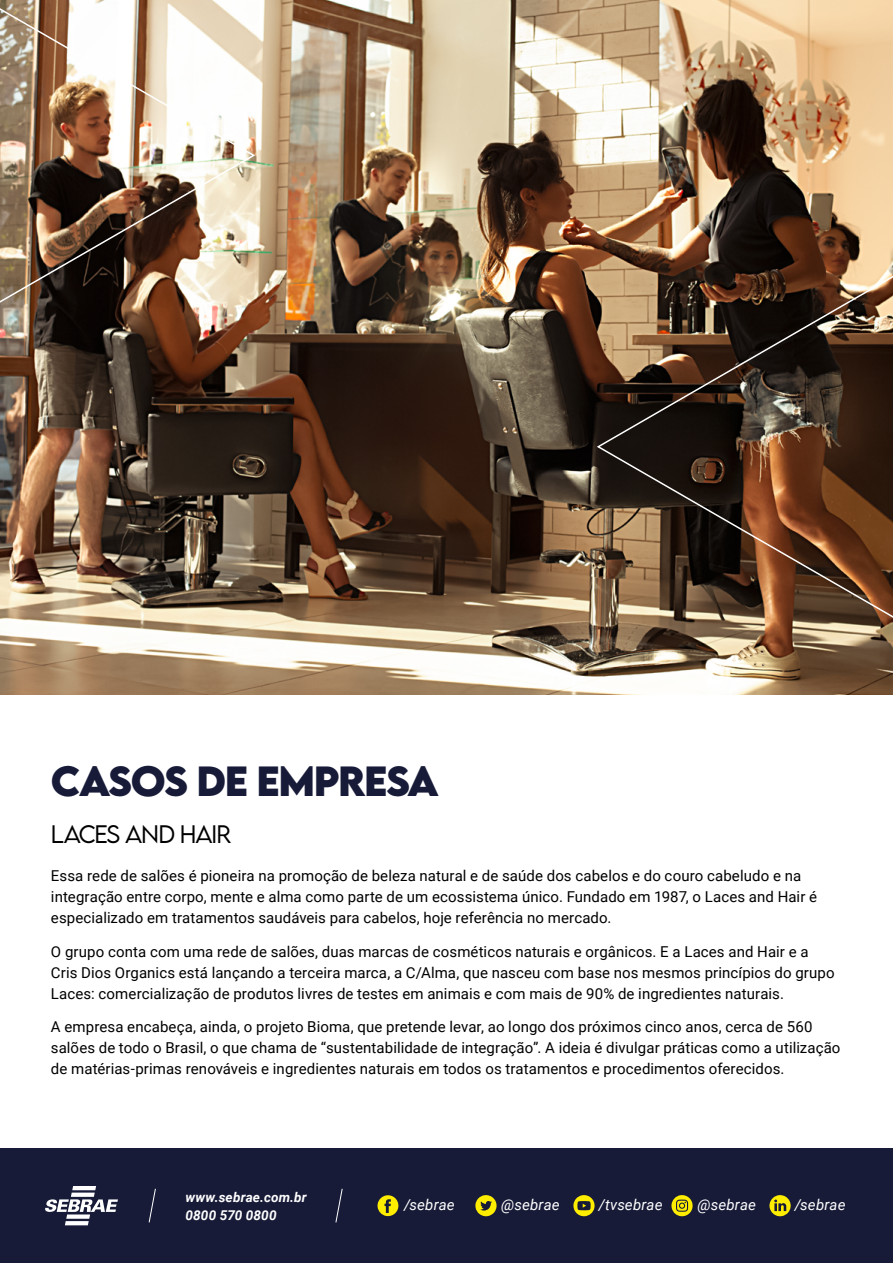
<style>
.page{position:relative;width:893px;height:1263px;background:#fff}
.page>*{position:absolute;margin:0;border:0;box-sizing:border-box;transform-origin:0 0}
.t1{font:700 37.5px "LEMONMILK";letter-spacing:-.04em;color:#171b38}
.t2{font:300 22.5px "LEMONMILK";letter-spacing:-.05em;color:#000}
.t3{font:15px/21px "Roboto";letter-spacing:.005em;color:#000}
.t4{font:italic 15px "Roboto";letter-spacing:.01em;color:#fff}
.t5{font:italic 700 13.5px/18.8px "Roboto";letter-spacing:.015em;color:#fff}
</style>
<div class="page">
<img style="left:0;top:0;width:893px;height:694px">
<img style="left:596px;top:179px;width:297px;height:516px">
<img style="left:0;top:0;width:256px;height:423px">
<div style="left:0;top:1148px;width:893px;height:115px;background:#171b38"></div>
<svg style="left:45px;top:1186px;width:73px;height:39px"></svg>
<svg style="left:148px;top:1188px;width:8px;height:35px"></svg>
<svg style="left:335px;top:1188px;width:8px;height:35px"></svg>
<svg style="left:377px;top:1195px;width:21px;height:22px"></svg>
<svg style="left:769px;top:1195px;width:22px;height:21px"></svg>
<svg style="left:671px;top:1195px;width:22px;height:21px"></svg>
<svg style="left:573px;top:1195px;width:22px;height:21px"></svg>
<svg style="left:475px;top:1195px;width:22px;height:21px"></svg>
<h1 class="t1" style="left:51px;top:756px;width:390px">CASOS DE EMPRESA</h1>
<h2 class="t2" style="left:51px;top:819px;width:182px">LACES AND HAIR</h2>
<p class="t3" style="left:51px;top:864px;width:768px">Essa rede de salões é pioneira na promoção de beleza natural e de saúde dos cabelos e do couro cabeludo e na integração entre corpo, mente e alma como parte de um ecossistema único. Fundado em 1987, o Laces and Hair é especializado em tratamentos saudáveis para cabelos, hoje referência no mercado.</p>
<p class="t3" style="left:51px;top:940px;width:785px">O grupo conta com uma rede de salões, duas marcas de cosméticos naturais e orgânicos. E a Laces and Hair e a<br>Cris Dios Organics está lançando a terceira marca, a C/Alma, que nasceu com base nos mesmos princípios do grupo<br>Laces: comercialização de produtos livres de testes em animais e com mais de 90% de ingredientes naturais.</p>
<p class="t3" style="left:51px;top:1016px;width:791px">A empresa encabeça, ainda, o projeto Bioma, que pretende levar, ao longo dos próximos cinco anos, cerca de 560 salões de todo o Brasil, o que chama de “sustentabilidade de integração”. A ideia é divulgar práticas como a utilização de matérias-primas renováveis e ingredientes naturais em todos os tratamentos e procedimentos oferecidos.</p>
<p class="t5" style="left:185px;top:1187px;width:123px">www.sebrae.com.br<br>0800 570 0800</p>
<p class="t4" style="left:404px;top:1194px;width:52px">/sebrae</p>
<p class="t4" style="left:501px;top:1194px;width:60px">@sebrae</p>
<p class="t4" style="left:599px;top:1194px;width:65px">/tvsebrae</p>
<p class="t4" style="left:697px;top:1194px;width:60px">@sebrae</p>
<p class="t4" style="left:795px;top:1194px;width:52px">/sebrae</p>
</div>
